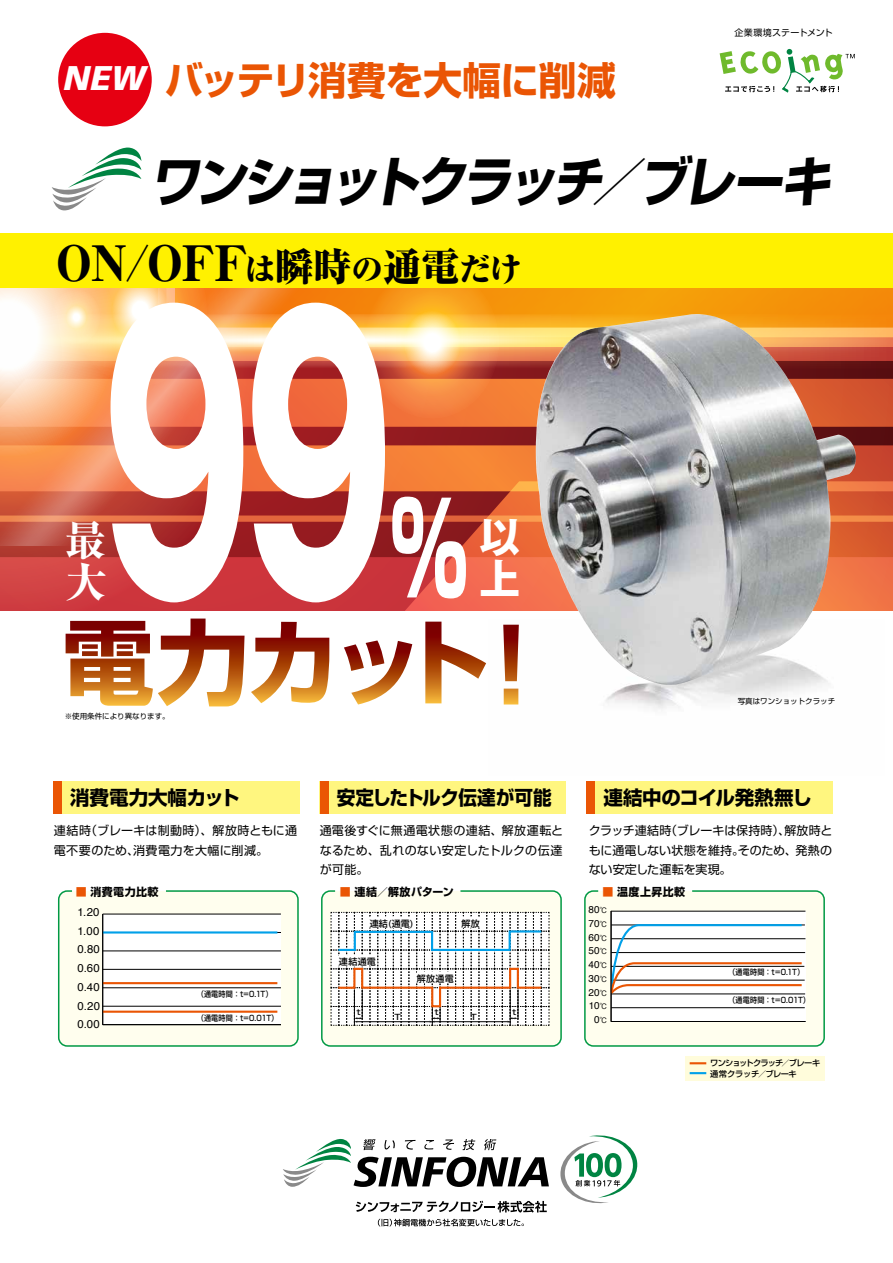
<style>
.page{position:relative;width:893px;height:1263px;background:#fff}
.page>*{position:absolute;margin:0;border:0;box-sizing:border-box;transform-origin:0 0}
.t1{font:italic 700 53.85px "Shin Go Pro";color:#000;scale:.93 1}
.t2{font:800 expanded 48px "Ryumin Pro";color:#000}
.t3{font:800 41.1px/41.1px "Ryumin Pro";color:#fff}
.t4{font:700 41.1px/41.1px "Gothic MB101 Pro";color:#fff}
.t5{font:700 38.55px "Shin Go Pro";letter-spacing:-.015em;color:#ea5504}
.t6{font:italic 900 34.2px "Frutiger";color:#fff}
.t7{font:700 19.5px "Shin Go Pro";letter-spacing:-.015em;color:#000}
.t8{font:700 19.5px "Shin Go Pro";letter-spacing:-.015em;color:#000;scale:.95 1}
.t9{font:12px/19.5px "Shin Go Pro";letter-spacing:.015em;color:#000;text-align:justify}
.t10{font:11.4px/18.8px "Helvetica";letter-spacing:.025em;color:#000;text-align:justify}
.t11{font:700 10.95px "Shin Go Pro";letter-spacing:.045em;color:#000}
.t12{font:700 10.95px "Shin Go Pro";letter-spacing:.015em;color:#000}
.t13{font:9.9px/13.8px "Helvetica";letter-spacing:.025em;color:#000;text-align:center}
.t14{font:500 9px "Shin Go Pro";letter-spacing:.04em;color:#000}
.t15{font:9px "Shin Go Pro Regular 90 pv RKSJ H";letter-spacing:.015em;color:#000}
.t16{font:500 8.25px "Shin Go Pro";letter-spacing:-.085em;color:#000}
.t17{font:500 8.25px "Shin Go Pro";letter-spacing:-.04em;color:#000}
.t18{font:500 7.8px "Shin Go Pro";letter-spacing:.025em;color:#000;scale:.9 1}
.t19{font:500 7.8px "Shin Go Pro";letter-spacing:.025em;color:#000;scale:1.18 1}
.t20{font:7.5px "Shin Go Pro";color:#000}
.s1{font-size:31.95px}
.s2{font-size:38.4px}
.s3{color:#ea5504}
.s4{font-family:"Gothic BBB Pro";font-weight:500;font-size:7.5px}
</style>
<div class="page">
<div style="left:58px;top:890px;width:241px;height:157px;background:#fffeee;border:2px solid #094;border-radius:9px"></div>
<div style="left:321px;top:890px;width:241px;height:157px;background:#fffeee;border:2px solid #094;border-radius:9px"></div>
<div style="left:103px;top:914px;width:178px;height:111px;background:#fff"></div>
<div style="left:584px;top:890px;width:241px;height:157px;background:#fffeee;border:2px solid #094;border-radius:9px"></div>
<div style="left:611px;top:911px;width:194px;height:110px;background:#fff"></div>
<div style="left:0;top:233px;width:893px;height:56px;background:#fff100"></div>
<img style="left:503px;top:624px;width:308px;height:86px">
<svg style="left:370px;top:602px;width:523px;height:9px"></svg>
<div style="left:0;top:602px;width:263px;height:9px;background:#cc353c"></div>
<svg style="left:52px;top:169px;width:89px;height:41px"></svg>
<svg style="left:0;top:289px;width:893px;height:313px"></svg>
<svg style="left:66px;top:618px;width:179px;height:88px"></svg>
<svg style="left:251px;top:622px;width:78px;height:81px"></svg>
<svg style="left:344px;top:640px;width:68px;height:64px"></svg>
<svg style="left:425px;top:622px;width:61px;height:81px"></svg>
<svg style="left:503px;top:625px;width:16px;height:79px"></svg>
<hr style="left:611px;top:952px;width:194px;height:1px;background:#000">
<hr style="left:611px;top:911px;width:194px;height:1px;background:#000">
<hr style="left:611px;top:925px;width:194px;height:1px;background:#000">
<hr style="left:611px;top:938px;width:194px;height:1px;background:#000">
<hr style="left:611px;top:980px;width:194px;height:1px;background:#000">
<hr style="left:611px;top:994px;width:194px;height:1px;background:#000">
<hr style="left:611px;top:1007px;width:194px;height:1px;background:#000">
<svg style="left:610px;top:923px;width:194px;height:72px"></svg>
<hr style="left:611px;top:1021px;width:194px;height:1px;background:#000">
<hr style="left:611px;top:911px;width:1px;height:110px;background:#000">
<div style="left:57px;top:32px;width:96px;height:96px;background:#e60012;border-radius:50%"></div>
<div style="left:56px;top:30px;width:98px;height:99px;border:3px solid #fff;border-radius:50%"></div>
<img style="left:536px;top:314px;width:322px;height:373px">
<div style="left:53px;top:781px;width:246px;height:32px;background:#fff67f"></div>
<div style="left:685px;top:1056px;width:140px;height:25px;background:#fffcdb"></div>
<div style="left:53px;top:781px;width:9px;height:32px;background:#ea5504"></div>
<div style="left:320px;top:781px;width:246px;height:32px;background:#fff67f"></div>
<div style="left:320px;top:781px;width:8px;height:32px;background:#ea5504"></div>
<div style="left:586px;top:781px;width:246px;height:32px;background:#fff67f"></div>
<div style="left:586px;top:781px;width:9px;height:32px;background:#ea5504"></div>
<hr style="left:103px;top:914px;width:178px;height:1px;background:#000">
<hr style="left:103px;top:932px;width:178px;height:1px;background:#000">
<hr style="left:103px;top:951px;width:178px;height:1px;background:#000">
<hr style="left:103px;top:969px;width:178px;height:1px;background:#000">
<hr style="left:103px;top:987px;width:178px;height:1px;background:#000">
<hr style="left:103px;top:1006px;width:178px;height:1px;background:#000">
<hr style="left:103px;top:931px;width:174px;height:2px;background:#00a0e9">
<hr style="left:103px;top:982px;width:174px;height:2px;background:#ea5504">
<hr style="left:103px;top:1010px;width:174px;height:3px;background:#ea5504">
<hr style="left:103px;top:1024px;width:178px;height:1px;background:#000">
<hr style="left:102px;top:914px;width:1px;height:111px;background:#000">
<svg style="left:690px;top:1072px;width:16px;height:2px"></svg>
<svg style="left:690px;top:1062px;width:16px;height:2px"></svg>
<svg style="left:331px;top:912px;width:219px;height:114px"></svg>
<svg style="left:719px;top:48px;width:136px;height:45px"></svg>
<svg style="left:378px;top:1219px;width:146px;height:7px"></svg>
<svg style="left:356px;top:1201px;width:191px;height:11px"></svg>
<svg style="left:283px;top:1139px;width:266px;height:48px"></svg>
<svg style="left:560px;top:1135px;width:78px;height:69px"></svg>
<h3 class="t6" style="left:64px;top:58px;width:83px">NEW</h3>
<h3 class="t5" style="left:165px;top:50px;width:452px">バッテリ消費を大幅に削減</h3>
<p class="t15" style="left:734px;top:25px;width:100px">企業環境ステートメント</p>
<h1 class="t1" style="left:149px;top:139px;width:747px">ワンショットクラッチ／ブレーキ</h1>
<h2 class="t2" style="left:56px;top:225px;width:467px">ON/OFF<span class="s1">は</span><span class="s2">瞬時</span><span class="s1">の</span><span class="s2">通電</span><span class="s1">だけ</span></h2>
<h3 class="t3" style="left:65px;top:517px;width:42px">最大</h3>
<h3 class="t4" style="left:479px;top:512px;width:42px">以上</h3>
<p class="t20" style="left:65px;top:710px;width:106px">※使用条件により異なります。</p>
<p class="t20" style="left:738px;top:695px;width:99px">写真はワンショットクラッチ</p>
<h3 class="t7" style="left:70px;top:782px;width:171px">消費電力大幅カット</h3>
<h3 class="t8" style="left:337px;top:782px;width:228px">安定したトルク伝達が可能</h3>
<h3 class="t7" style="left:603px;top:782px;width:210px">連結中のコイル発熱無し</h3>
<p class="t9" style="left:54px;top:819px;width:245px">連結時（ブレーキは制動時）、解放時ともに通電不要のため、消費電力を大幅に削減。</p>
<p class="t9" style="left:320px;top:819px;width:245px">通電後すぐに無通電状態の連結、解放運転となるため、乱れのない安定したトルクの伝達が可能。</p>
<p class="t9" style="left:589px;top:819px;width:245px">クラッチ連結時（ブレーキは保持時）、解放時ともに通電しない状態を維持。そのため、発熱のない安定した運転を実現。</p>
<p class="t11" style="left:76px;top:883px;width:84px"><span class="s3">■</span> 消費電力比較</p>
<p class="t10" style="left:77px;top:903px;width:24px">1.20<br>1.00<br>0.80<br>0.60<br>0.40<br>0.20<br>0.00</p>
<p class="t18" style="left:197px;top:987px;width:85px">（通電時間：t=0.1T）</p>
<p class="t18" style="left:197px;top:1011px;width:92px">（通電時間：t=0.01T）</p>
<p class="t12" style="left:340px;top:883px;width:115px"><span class="s3">■</span> 連結／解放パターン</p>
<p class="t11" style="left:602px;top:883px;width:84px"><span class="s3">■</span> 温度上昇比較</p>
<p class="t14" style="left:370px;top:915px;width:45px">連結(通電)</p>
<p class="t14" style="left:339px;top:953px;width:39px">連結通電</p>
<p class="t14" style="left:461px;top:915px;width:20px">解放</p>
<p class="t14" style="left:417px;top:969px;width:39px">解放通電</p>
<p class="t19" style="left:357px;top:1005px;width:5px">t</p>
<p class="t19" style="left:434px;top:1005px;width:5px">t</p>
<p class="t19" style="left:512px;top:1005px;width:5px">t</p>
<p class="t19" style="left:395px;top:1010px;width:7px">T</p>
<p class="t19" style="left:470px;top:1010px;width:7px">T</p>
<p class="t13" style="left:588px;top:903px;width:21px">80<span class="s4">℃<br></span>70<span class="s4">℃<br></span>60<span class="s4">℃<br></span>50<span class="s4">℃<br></span>40<span class="s4">℃<br></span>30<span class="s4">℃<br></span>20<span class="s4">℃<br></span>10<span class="s4">℃<br></span>0<span class="s4">℃</span></p>
<p class="t18" style="left:729px;top:966px;width:85px">（通電時間：t=0.1T）</p>
<p class="t18" style="left:729px;top:993px;width:92px">（通電時間：t=0.01T）</p>
<p class="t16" style="left:710px;top:1056px;width:111px">ワンショットクラッチ／ブレーキ</p>
<p class="t17" style="left:710px;top:1067px;width:88px">通常クラッチ／ブレーキ</p>
</div>
